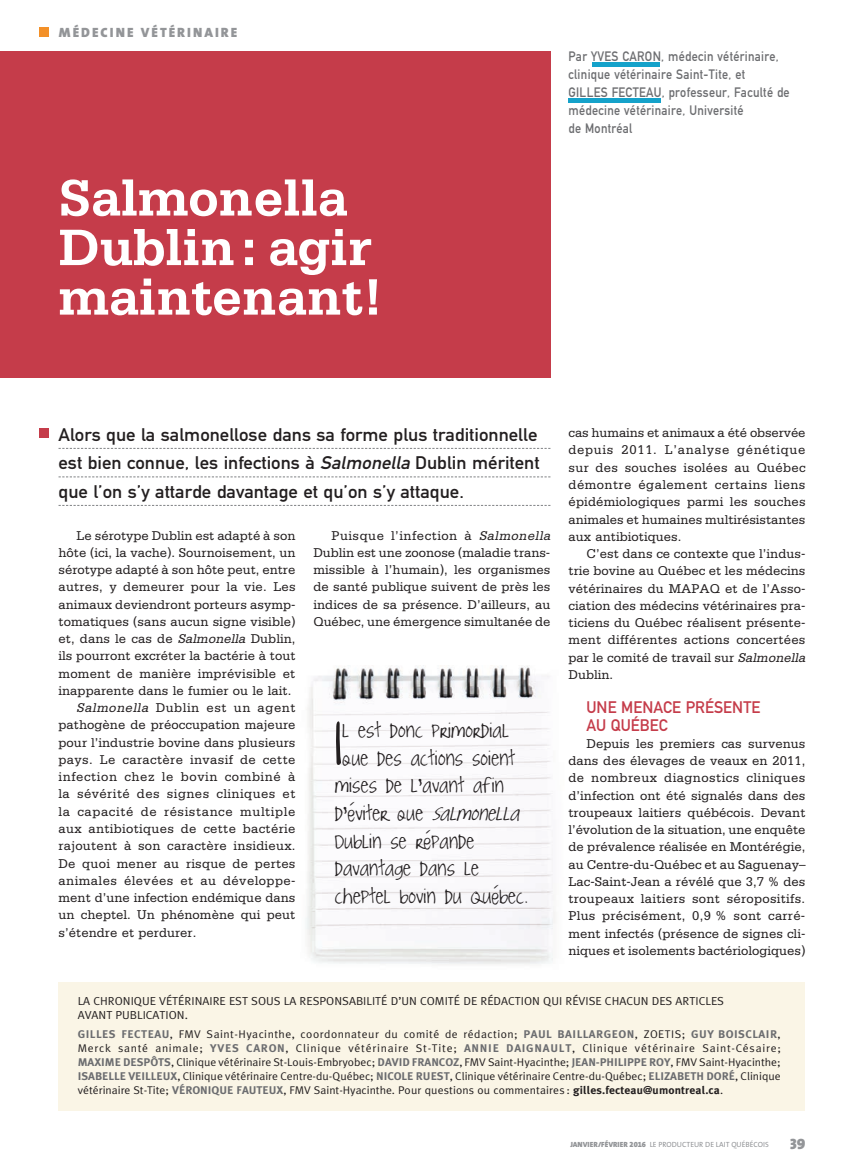
<style>
.page{position:relative;width:864px;height:1175px;background:#fff}
.page>*{position:absolute;margin:0;border:0;box-sizing:border-box;transform-origin:0 0}
.t1{font:72.3px "Joyful Juliana";color:#231f20}
.t2{font:700 54px/49.5px "Serifa";letter-spacing:-.01em;color:#fff}
.t3{font:24px "Joyful Juliana";letter-spacing:.005em;color:#231f20}
.t4{font:18px/28.5px "DIN Mittelschrift";color:#231f20;scale:1.05 1}
.t5{font:16.5px/17.2px "DIN Mittelschrift";letter-spacing:.005em;color:#c53c4a}
.t6{font:15px "The Mix Black Caps";color:#939598}
.t7{font:13.5px/17.2px "Serifa";letter-spacing:.005em;color:#231f20}
.t8{font:13.5px/18px "DIN Mittelschrift";letter-spacing:.025em;color:#6c6d70;scale:.9 1}
.t9{font:13.5px "Serifa";letter-spacing:.035em;color:#231f20}
.t10{font:13.5px "Serifa";letter-spacing:.025em;color:#231f20}
.t11{font:13.5px "Serifa";letter-spacing:.045em;color:#231f20}
.t12{font:13.5px "Serifa";letter-spacing:.03em;color:#231f20}
.t13{font:13.5px "Serifa";letter-spacing:.055em;color:#231f20}
.t14{font:13.5px "Serifa";letter-spacing:.04em;color:#231f20}
.t15{font:900 13.5px "The Sans";letter-spacing:.15em;color:#939598}
.t16{font:11.55px/14px "Meta Plus Normal";color:#231f20;scale:1.05 1}
.t17{font:11.1px/14px "Meta Plus Normal";letter-spacing:.01em;color:#231f20;text-align:justify;scale:1.05 1}
.t18{font:7.5px "The Sans";color:#939598}
.s1{font-style:italic}
.s2{font-family:"Meta Plus Bold Caps";color:#6c6d70}
.s3{font-family:"Meta Plus";font-weight:700}
.s4{font-weight:900}
.s5{font-family:"The Sans Black Expert"}
</style>
<div class="page">
<img style="left:306px;top:665px;width:249px;height:299px">
<hr style="left:592px;top:62px;width:68px;height:4px;background:#15a2ca">
<div style="left:568px;top:98px;width:93px;height:5px;background:#15a2ca"></div>
<div style="left:0;top:51px;width:550px;height:327px;background:#c53c4a"></div>
<div style="left:39px;top:428px;width:9px;height:9px;background:#c53c4a"></div>
<svg style="left:59px;top:448px;width:491px;height:1px"></svg>
<svg style="left:59px;top:476px;width:491px;height:1px"></svg>
<svg style="left:59px;top:505px;width:491px;height:1px"></svg>
<div style="left:39px;top:28px;width:9px;height:9px;background:#f39028"></div>
<div style="left:58px;top:982px;width:747px;height:129px;background:#faf5e6"></div>
<hr style="left:0;top:0;width:1px;height:1174px;background:#fff">
<p class="t15" style="left:59px;top:27px;width:180px">MÉDECINE VÉTÉRINAIRE</p>
<p class="t2" style="left:59px;top:178px;width:326px">Salmonella<br>Dublin: agir maintenant!</p>
<p class="t8" style="left:568px;top:49px;width:247px">Par YVES CARON, médecin vétérinaire, clinique vétérinaire Saint-Tite, et<br>GILLES FECTEAU, professeur, Faculté de médecine vétérinaire, Université<br>de Montréal</p>
<p class="t4" style="left:59px;top:422px;width:460px">Alors que la salmonellose dans sa forme plus traditionnelle est bien connue, les infections à <span class="s1">Salmonella</span> Dublin méritent que l’on s’y attarde davantage et qu’on s’y attaque.</p>
<p class="t7" style="left:77px;top:527px;width:220px">Le sérotype Dublin est adapté à son</p>
<p class="t7" style="left:59px;top:545px;width:238px">hôte (ici, la vache). Sournoisement, un</p>
<p class="t7" style="left:59px;top:562px;width:238px">sérotype adapté à son hôte peut, entre</p>
<p class="t7" style="left:59px;top:579px;width:239px">autres, y demeurer pour la vie. Les</p>
<p class="t7" style="left:59px;top:596px;width:238px">animaux deviendront porteurs asymp-</p>
<p class="t7" style="left:59px;top:614px;width:238px">tomatiques (sans aucun signe visible)</p>
<p class="t7" style="left:59px;top:631px;width:238px">et, dans le cas de <span class="s1">Salmonella</span> Dublin,</p>
<p class="t7" style="left:59px;top:648px;width:238px">ils pourront excréter la bactérie à tout</p>
<p class="t7" style="left:59px;top:665px;width:238px">moment de manière imprévisible et</p>
<p class="t7" style="left:59px;top:683px;width:234px">inapparente dans le fumier ou le lait.</p>
<p class="t14" style="left:77px;top:703px;width:220px"><span class="s1">Salmonella</span> Dublin est un agent</p>
<p class="t7" style="left:59px;top:717px;width:238px">pathogène de préoccupation majeure</p>
<p class="t7" style="left:59px;top:734px;width:238px">pour l’industrie bovine dans plusieurs</p>
<p class="t12" style="left:59px;top:755px;width:239px">pays. Le caractère invasif de cette</p>
<p class="t11" style="left:59px;top:772px;width:238px">infection chez le bovin combiné à</p>
<p class="t9" style="left:59px;top:789px;width:238px">la sévérité des signes cliniques et</p>
<p class="t11" style="left:59px;top:807px;width:238px">la capacité de résistance multiple</p>
<p class="t10" style="left:59px;top:824px;width:238px">aux antibiotiques de cette bactérie</p>
<p class="t7" style="left:59px;top:838px;width:238px">rajoutent à son caractère insidieux.</p>
<p class="t7" style="left:59px;top:855px;width:238px">De quoi mener au risque de pertes</p>
<p class="t9" style="left:59px;top:876px;width:238px">animales élevées et au développe-</p>
<p class="t7" style="left:59px;top:890px;width:238px">ment d’une infection endémique dans</p>
<p class="t7" style="left:59px;top:907px;width:238px">un cheptel. Un phénomène qui peut</p>
<p class="t7" style="left:59px;top:924px;width:139px">s’étendre et perdurer.</p>
<p class="t7" style="left:314px;top:527px;width:241px;text-indent:18px">Puisque l’infection à <span class="s1">Salmonella </span>Dublin est une zoonose (maladie trans&shy;missible à l’humain), les organismes de santé publique suivent de près les indices de sa présence. D’ailleurs, au Québec, une émergence simultanée de</p>
<p class="t1" style="left:335px;top:710px;width:9px">I</p>
<p class="t3" style="left:342px;top:719px;width:168px">l est donc primordial</p>
<p class="t3" style="left:342px;top:746px;width:174px">que des actions soient</p>
<p class="t3" style="left:335px;top:774px;width:171px">mises de l’avant afin</p>
<p class="t3" style="left:335px;top:802px;width:190px">d’éviter que <span class="s1">Salmonella</span></p>
<p class="t3" style="left:335px;top:829px;width:141px">Dublin se répande</p>
<p class="t3" style="left:335px;top:857px;width:146px">davantage dans le</p>
<p class="t3" style="left:335px;top:885px;width:195px">cheptel bovin du Québec.</p>
<p class="t7" style="left:569px;top:425px;width:239px">cas humains et animaux a été observée</p>
<p class="t13" style="left:569px;top:445px;width:238px">depuis 2011. L’analyse génétique</p>
<p class="t10" style="left:569px;top:463px;width:239px">sur des souches isolées au Québec</p>
<p class="t9" style="left:569px;top:480px;width:238px">démontre également certains liens</p>
<p class="t7" style="left:569px;top:494px;width:239px">épidémiologiques parmi les souches</p>
<p class="t7" style="left:569px;top:511px;width:238px">animales et humaines multirésistantes</p>
<p class="t7" style="left:569px;top:529px;width:115px">aux antibiotiques.</p>
<p class="t7" style="left:587px;top:546px;width:220px">C’est dans ce contexte que l’indus-</p>
<p class="t7" style="left:569px;top:563px;width:238px">trie bovine au Québec et les médecins</p>
<p class="t7" style="left:569px;top:580px;width:238px">vétérinaires du MAPAQ et de l’Asso-</p>
<p class="t7" style="left:569px;top:598px;width:238px">ciation des médecins vétérinaires pra-</p>
<p class="t7" style="left:569px;top:615px;width:238px">ticiens du Québec réalisent présente-</p>
<p class="t7" style="left:569px;top:632px;width:238px">ment différentes actions concertées</p>
<p class="t7" style="left:569px;top:649px;width:241px">par le comité de travail sur <span class="s1">Salmonella</span></p>
<p class="t7" style="left:568px;top:667px;width:46px">Dublin.</p>
<p class="t5" style="left:586px;top:700px;width:175px">UNE MENACE PRÉSENTE<br>AU QUÉBEC</p>
<p class="t7" style="left:568px;top:736px;width:239px;text-align:justify;text-indent:18px">Depuis les premiers cas survenus dans des élevages de veaux en 2011, de nombreux diagnostics cliniques d’infection ont été signalés dans des troupeaux laitiers québécois. Devant l’évolution de la situation, une enquête de prévalence réalisée en Montérégie, au Centre-du-Québec et au Saguenay– Lac-Saint-Jean a révélé que 3,7 % des troupeaux laitiers sont séropositifs.<br>Plus précisément, 0,9 % sont carré&shy;ment infectés (présence de signes cli&shy;niques et isolements bactériologiques)</p>
<p class="t16" style="left:78px;top:993px;width:617px">LA CHRONIQUE VÉTÉRINAIRE EST SOUS LA RESPONSABILITÉ D’UN COMITÉ DE RÉDACTION QUI RÉVISE CHACUN DES ARTICLES<br>AVANT PUBLICATION.</p>
<p class="t17" style="left:78px;top:1027px;width:671px"><span class="s2">GILLES FECTEAU</span>, FMV Saint-Hyacinthe, coordonnateur du comité de rédaction; <span class="s2">PAUL BAILLARGEON</span>, ZOETIS; <span class="s2">GUY BOISCLAIR</span>, Merck santé animale; <span class="s2">YVES CARON</span>, Clinique vétérinaire St-Tite; <span class="s2">ANNIE DAIGNAULT</span>, Clinique vétérinaire Saint-Césaire; <span class="s2">MAXIME DESPÔTS</span>, Clinique vétérinaire St-Louis-Embryobec; <span class="s2">DAVID FRANCOZ</span>, FMV Saint-Hyacinthe; <span class="s2">JEAN-PHILIPPE ROY</span>, FMV Saint-Hyacinthe; <span class="s2">ISABELLE VEILLEUX</span>, Clinique vétérinaire Centre-du-Québec; <span class="s2">NICOLE RUEST</span>, Clinique vétérinaire Centre-du-Québec; <span class="s2">ELIZABETH DORÉ</span>, Clinique vétérinaire St-Tite; <span class="s2">VÉRONIQUE FAUTEUX</span>, FMV Saint-Hyacinthe. Pour questions ou commentaires : <span class="s3">gilles.fecteau@umontreal.ca</span>.</p>
<p class="t18" style="left:570px;top:1141px;width:200px"><span class="s4">JANVIER/FÉVRIER</span> <span class="s5">2016</span> LE PRODUCTEUR DE LAIT QUÉBÉCOIS</p>
<p class="t6" style="left:790px;top:1139px;width:17px">39</p>
</div>
